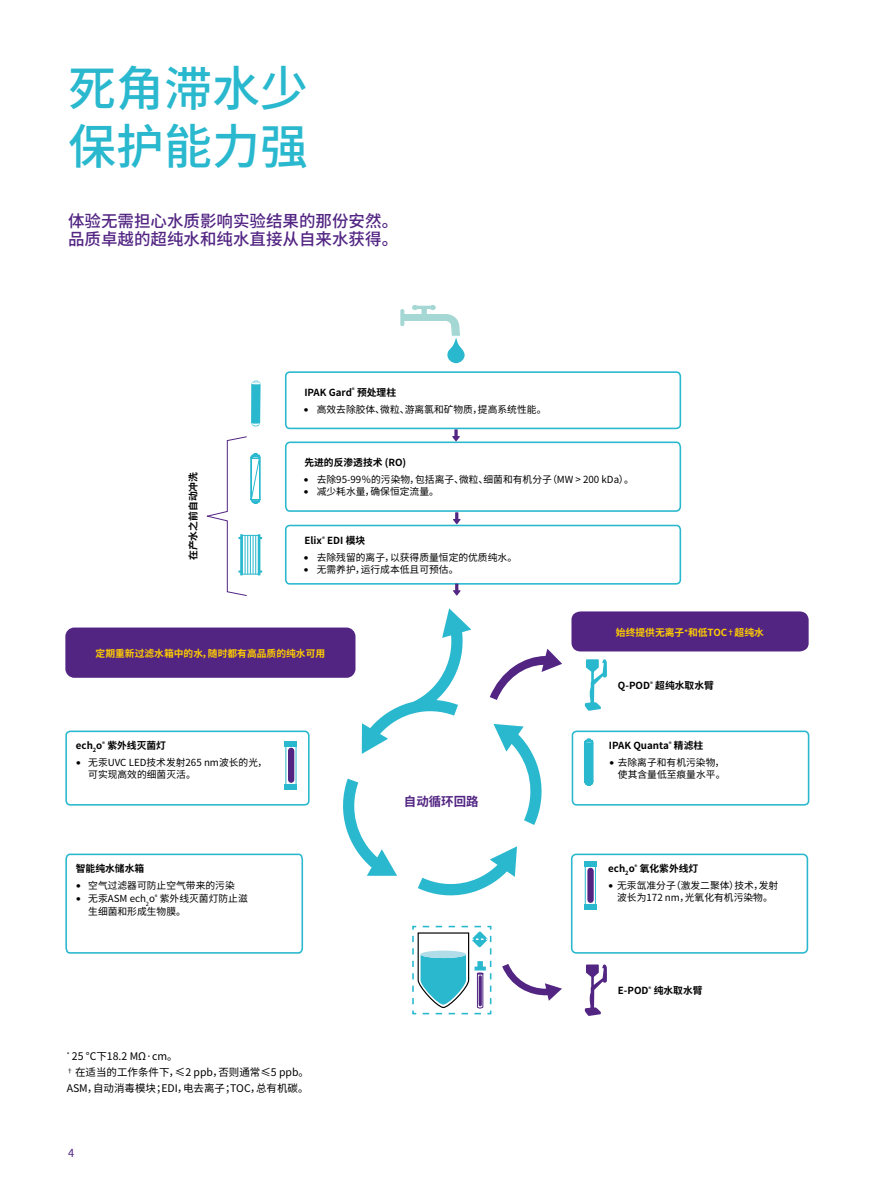
<style>
.page{position:relative;width:891px;height:1188px;background:#fff}
.page>*{position:absolute;margin:0;border:0;box-sizing:border-box;transform-origin:0 0}
.t1{font:500 48px/57.6px "Noto Sans CJ Ksc";color:#29b8ce}
.t2{font:500 16.5px/17.2px "Noto Sans CJ Ksc";color:#522583}
.t3{font:700 12.45px "Noto Sans CJ Ksc";color:#522583}
.t4{font:11.1px "Noto Sans CJ Ksc";color:#522583}
.t5{font:10.5px/15.9px "Noto Sans CJ Ksc";color:#000}
.t6{font:9.75px/12.5px "Noto Sans CJ Ksc";color:#000}
.t7{font:700 9.75px "Noto Sans CJ Ksc";color:#000}
.t8{font:700 9.75px "Noto Sans CJ Ksc";color:#fc0}
.s1{font-family:"Verdana Pro"}
.s2{font-size:7.2px}
</style>
<div class="page">
<svg style="left:585px;top:964px;width:22px;height:52px"></svg>
<div style="left:285px;top:371px;width:396px;height:58px;border:2px solid #29b8ce;border-radius:4px"></div>
<div style="left:285px;top:525px;width:396px;height:60px;border:2px solid #29b8ce;border-radius:4px"></div>
<svg style="left:400px;top:305px;width:65px;height:58px"></svg>
<svg style="left:206px;top:436px;width:56px;height:160px"></svg>
<svg style="left:251px;top:380px;width:9px;height:47px"></svg>
<svg style="left:412px;top:925px;width:80px;height:90px"></svg>
<div style="left:421px;top:951px;width:45px;height:7px;background:#b1dde8;border-radius:50%"></div>
<svg style="left:585px;top:659px;width:22px;height:52px"></svg>
<div style="left:571px;top:611px;width:238px;height:40px;background:#522583;border-radius:9px"></div>
<div style="left:572px;top:731px;width:237px;height:75px;border:2px solid #29b8ce;border-radius:4px"></div>
<div style="left:571px;top:854px;width:237px;height:100px;border:2px solid #29b8ce;border-radius:4px"></div>
<svg style="left:65px;top:853px;width:239px;height:101px"></svg>
<div style="left:65px;top:731px;width:245px;height:75px;border:2px solid #29b8ce;border-radius:4px"></div>
<div style="left:285px;top:742px;width:12px;height:5px;background:#29b8ce"></div>
<div style="left:285px;top:784px;width:12px;height:5px;background:#29b8ce"></div>
<div style="left:285px;top:745px;width:11px;height:41px;border:1px solid #29b8ce"></div>
<div style="left:288px;top:751px;width:6px;height:29px;background:#522583"></div>
<svg style="left:584px;top:739px;width:9px;height:47px"></svg>
<div style="left:584px;top:862px;width:12px;height:5px;background:#29b8ce"></div>
<div style="left:584px;top:904px;width:12px;height:5px;background:#29b8ce"></div>
<div style="left:585px;top:865px;width:11px;height:41px;border:1px solid #29b8ce"></div>
<div style="left:587px;top:871px;width:7px;height:29px;background:#522583"></div>
<div style="left:65px;top:628px;width:291px;height:50px;background:#522583;border-radius:9px"></div>
<svg style="left:284px;top:429px;width:398px;height:95px"></svg>
<svg style="left:453px;top:584px;width:8px;height:12px"></svg>
<svg style="left:490px;top:649px;width:72px;height:51px"></svg>
<svg style="left:502px;top:964px;width:60px;height:37px"></svg>
<svg style="left:362px;top:608px;width:109px;height:146px"></svg>
<svg style="left:494px;top:724px;width:48px;height:101px"></svg>
<svg style="left:343px;top:779px;width:54px;height:97px"></svg>
<svg style="left:418px;top:846px;width:99px;height:50px"></svg>
<h1 class="t1" style="left:68px;top:61px;width:242px">死角滞水少保护能力强</h1>
<h2 class="t2" style="left:68px;top:213px;width:332px">体验无需担心水质影响实验结果的那份安然。品质卓越的超纯水和纯水直接从自来水获得。</h2>
<p class="t7" style="left:188px;top:560px;width:89px;rotate:-90deg">在产水之前自动冲洗</p>
<p class="t7" style="left:304px;top:387px;width:93px">IPAK Gard<sup>®</sup> 预处理柱</p>
<p class="t6" style="left:304px;top:403px;width:244px"><span class="s1">•</span> 高效去除胶体、微粒、游离氯和矿物质，提高系统性能。</p>
<p class="t7" style="left:304px;top:457px;width:103px">先进的反渗透技术 (RO)</p>
<p class="t6" style="left:304px;top:473px;width:332px"><span class="s1">•</span> 去除95-99％的污染物，包括离子、微粒、细菌和有机分子（MW &gt; 200 kDa）。</p>
<p class="t6" style="left:304px;top:486px;width:137px"><span class="s1">•</span> 减少耗水量，确保恒定流量。</p>
<p class="t7" style="left:304px;top:535px;width:62px">Elix<sup>®</sup> EDI 模块</p>
<p class="t6" style="left:304px;top:551px;width:215px"><span class="s1">•</span> 去除残留的离子，以获得质量恒定的优质纯水。</p>
<p class="t6" style="left:304px;top:564px;width:157px"><span class="s1">•</span> 无需养护，运行成本低且可预估。</p>
<p class="t8" style="left:616px;top:627px;width:149px">始终提供无离子<span class="s2">*</span>和低TOC<sup>†</sup>超纯水</p>
<p class="t8" style="left:96px;top:648px;width:231px">定期重新过滤水箱中的水，随时都有高品质的纯水可用</p>
<p class="t7" style="left:76px;top:740px;width:92px">ech<sub>2</sub>o<sup>®</sup> 紫外线灭菌灯</p>
<p class="t6" style="left:88px;top:756px;width:181px;text-indent:-12px"><span class="s1">•</span> 无汞UVC LED技术发射265 nm波长的光，可实现高效的细菌灭活。</p>
<p class="t7" style="left:76px;top:863px;width:70px">智能纯水储水箱</p>
<p class="t6" style="left:76px;top:879px;width:160px"><span class="s1">•</span> 空气过滤器可防止空气带来的污染</p>
<p class="t6" style="left:88px;top:893px;width:161px;text-indent:-12px"><span class="s1">•</span> 无汞ASM ech<sub>2</sub>o<sup>®</sup> 紫外线灭菌灯防止滋生细菌和形成生物膜。</p>
<p class="t5" style="left:67px;top:1049px;width:244px"><sup>*</sup> 25 °C下18.2 MΩ·cm。<br><sup>†</sup> 在适当的工作条件下，≤2 ppb，否则通常≤5 ppb。<br>ASM，自动消毒模块；EDI，电去离子；TOC，总有机碳。</p>
<p class="t4" style="left:68px;top:1147px;width:8px">4</p>
<p class="t3" style="left:404px;top:794px;width:76px">自动循环回路</p>
<p class="t7" style="left:618px;top:680px;width:97px">Q-POD<sup>®</sup> 超纯水取水臂</p>
<p class="t7" style="left:609px;top:740px;width:96px">IPAK Quanta<sup>®</sup> 精滤柱</p>
<p class="t6" style="left:609px;top:756px;width:118px;text-align:right"><span class="s1">•</span> 去除离子和有机污染物，使其含量低至痕量水平。</p>
<p class="t7" style="left:608px;top:863px;width:92px">ech<sub>2</sub>o<sup>®</sup> 氧化紫外线灯</p>
<p class="t6" style="left:608px;top:879px;width:172px;text-align:center"><span class="s1">•</span> 无汞氙准分子（激发二聚体）技术，发射波长为172 nm，光氧化有机污染物。</p>
<p class="t7" style="left:618px;top:985px;width:86px">E-POD<sup>®</sup> 纯水取水臂</p>
</div>
